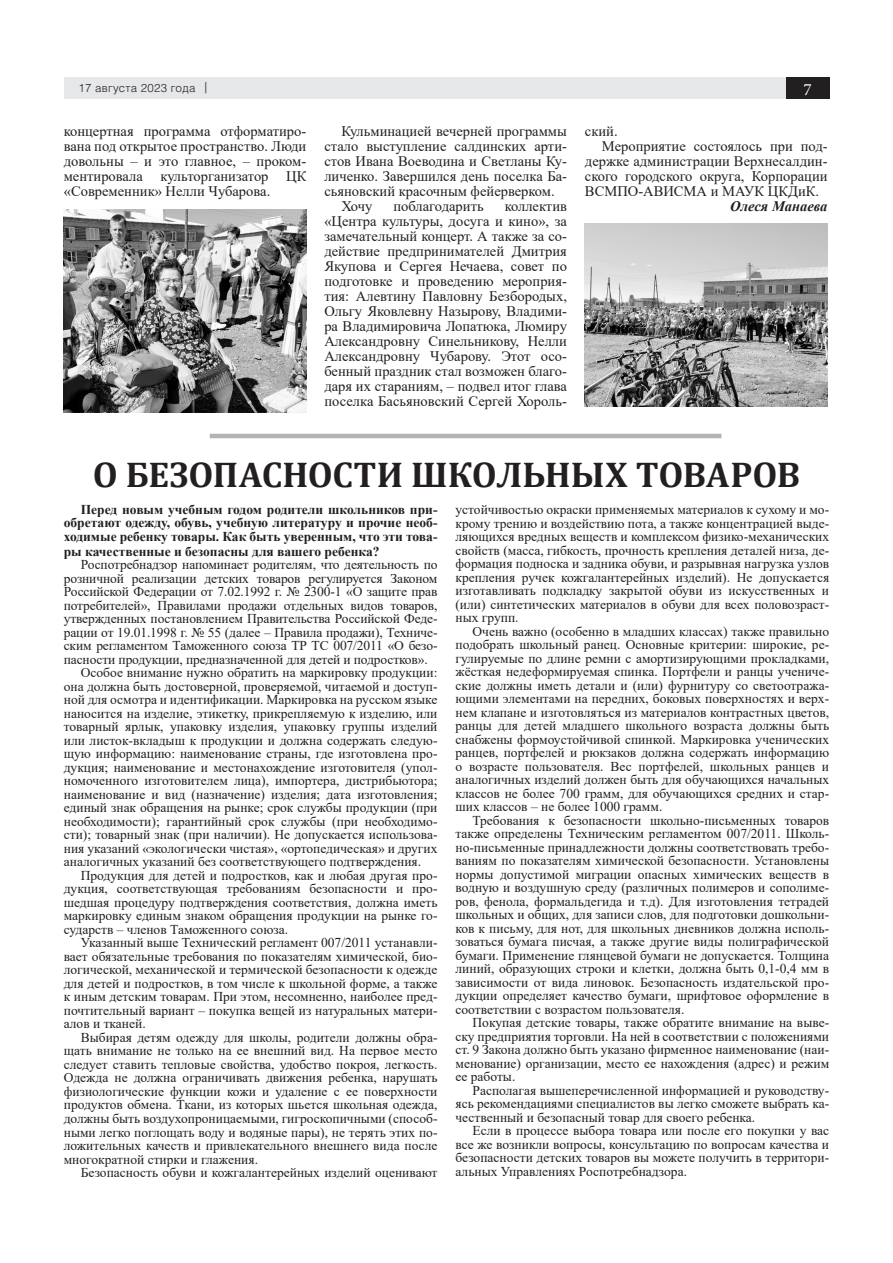
<style>
.page{position:relative;width:893px;height:1263px;background:#fff}
.page>*{position:absolute;margin:0;border:0;box-sizing:border-box;transform-origin:0 0}
.заг_статьи{font:700 36px "Cambria";color:#231f20}
.t1{font:17.25px "Minion Pro";color:#fff}
.t2{font:14.55px/15px "Times New Roman";color:#231f20;text-align:justify}
.t3{font:italic 700 14.55px "Times New Roman";color:#231f20}
.t4{font:13.5px/13.5px "Times New Roman";color:#231f20;text-align:justify}
.t5{font:700 13.5px/13.5px "Times New Roman";color:#231f20;text-align:justify}
.t6{font:300 11.55px "Helios";letter-spacing:.02em;color:#231f20}
.s1{font-family:"Franklin Gothic";font-weight:400;font-size:13.5px;color:#57585a}
</style>
<div class="page">
<div style="left:64px;top:77px;width:722px;height:22px;background:#e6e7e9"></div>
<div style="left:786px;top:77px;width:43px;height:22px;background:#231f20"></div>
<img style="left:584px;top:224px;width:244px;height:182px">
<img style="left:64px;top:210px;width:242px;height:202px">
<hr style="left:210px;top:434px;width:511px;height:4px;background:#b2b3b7">
<p class="t6" style="left:79px;top:81px;width:132px">17 августа 2023 года <span class="s1">|</span></p>
<p class="t1" style="left:803px;top:77px;width:10px">7</p>
<p class="t2" style="left:64px;top:123px;width:244px">концертная программа отформатиро&shy;вана под открытое пространство. Люди довольны – и это главное, – проком&shy;ментировала культорганизатор ЦК «Современник» Нелли Чубарова.</p>
<p class="t2" style="left:324px;top:123px;width:244px;text-indent:17px">Кульминацией вечерней программы стало выступление салдинских арти&shy;стов Ивана Воеводина и Светланы Ку&shy;личенко. Завершился день поселка Ба&shy;сьяновский красочным фейерверком.</p>
<p class="t2" style="left:341px;top:198px;width:33px">Хочу</p>
<p class="t2" style="left:393px;top:198px;width:92px">поблагодарить</p>
<p class="t2" style="left:585px;top:123px;width:34px">ский.</p>
<p class="t2" style="left:585px;top:138px;width:244px;text-indent:17px">Мероприятие состоялось при под&shy;держке администрации Верхнесалдин&shy;ского городского округа, Корпорации ВСМПО-АВИСМА и МАУК ЦКДиК.</p>
<p class="t3" style="left:730px;top:196px;width:99px">Олеся Манаева</p>
<p class="t2" style="left:324px;top:198px;width:244px;text-indent:180px">коллектив «Центра культуры, досуга и кино», за замечательный концерт. А также за со&shy;действие предпринимателей Дмитрия Якупова и Сергея Нечаева, совет по подготовке и проведению мероприя&shy;тия: Алевтину Павловну Безбородых, Ольгу Яковлевну Назырову, Владими&shy;ра Владимировича Лопатюка, Люмиру Александровну Синельникову, Нелли Александровну Чубарову. Этот осо&shy;бенный праздник стал возможен благо&shy;даря их стараниям, – подвел итог глава поселка Басьяновский Сергей Хороль-</p>
<p class="заг_статьи" style="left:93px;top:449px;width:709px">О БЕЗОПАСНОСТИ ШКОЛЬНЫХ ТОВАРОВ</p>
<p class="t5" style="left:64px;top:502px;width:375px;text-indent:17px">Перед новым учебным годом родители школьников при&shy;обретают одежду, обувь, учебную литературу и прочие необ&shy;ходимые ребенку товары. Как быть уверенным, что эти това-</p>
<p class="t5" style="left:64px;top:544px;width:317px">ры качественные и безопасны для вашего ребенка?</p>
<p class="t4" style="left:64px;top:558px;width:375px;text-indent:17px">Роспотребнадзор напоминает родителям, что деятельность по розничной реализации детских товаров регулируется Законом Российской Федерации от 7.02.1992 г. № 2300-1 «О защите прав потребителей», Правилами продажи отдельных видов товаров, утвержденных постановлением Правительства Российской Феде&shy;рации от 19.01.1998 г. № 55 (далее – Правила продажи), Техниче&shy;ским регламентом Таможенного союза ТР ТС 007/2011 «О безо&shy;пасности продукции, предназначенной для детей и подростков».</p>
<p class="t4" style="left:64px;top:666px;width:375px;text-indent:17px">Особое внимание нужно обратить на маркировку продукции: она должна быть достоверной, проверяемой, читаемой и доступ&shy;ной для осмотра и идентификации. Маркировка на русском языке наносится на изделие, этикетку, прикрепляемую к изделию, или товарный ярлык, упаковку изделия, упаковку группы изделий или листок-вкладыш к продукции и должна содержать следую&shy;щую информацию: наименование страны, где изготовлена про&shy;дукция; наименование и местонахождение изготовителя (упол&shy;номоченного изготовителем лица), импортера, дистрибьютора; наименование и вид (назначение) изделия; дата изготовления; единый знак обращения на рынке; срок службы продукции (при необходимости); гарантийный срок службы (при необходимо&shy;сти); товарный знак (при наличии). Не допускается использова&shy;ния указаний «экологически чистая», «ортопедическая» и других аналогичных указаний без соответствующего подтверждения.</p>
<p class="t4" style="left:64px;top:868px;width:375px;text-indent:17px">Продукция для детей и подростков, как и любая другая про&shy;дукция, соответствующая требованиям безопасности и про&shy;шедшая процедуру подтверждения соответствия, должна иметь маркировку единым знаком обращения продукции на рынке го&shy;сударств – членов Таможенного союза.</p>
<p class="t4" style="left:64px;top:936px;width:375px;text-indent:17px">Указанный выше Технический регламент 007/2011 устанавли&shy;вает обязательные требования по показателям химической, био&shy;логической, механической и термической безопасности к одежде для детей и подростков, в том числе к школьной форме, а также к иным детским товарам. При этом, несомненно, наиболее пред&shy;почтительный вариант – покупка вещей из натуральных матери&shy;алов и тканей.</p>
<p class="t4" style="left:64px;top:1030px;width:375px;text-indent:17px">Выбирая детям одежду для школы, родители должны обра&shy;щать внимание не только на ее внешний вид. На первое место следует ставить тепловые свойства, удобство покроя, легкость.<br>Одежда не должна ограничивать движения ребенка, нарушать физиологические функции кожи и удаление с ее поверхности продуктов обмена. Ткани, из которых шьется школьная одежда, должны быть воздухопроницаемыми, гигроскопичными (способ&shy;ными легко поглощать воду и водяные пары), не терять этих по&shy;ложительных качеств и привлекательного внешнего вида после многократной стирки и глажения.</p>
<p class="t4" style="left:81px;top:1165px;width:358px">Безопасность обуви и кожгалантерейных изделий оценивают</p>
<p class="t4" style="left:455px;top:502px;width:375px">устойчивостью окраски применяемых материалов к сухому и мо&shy;крому трению и воздействию пота, а также концентрацией выде&shy;ляющихся вредных веществ и комплексом физико-механических свойств (масса, гибкость, прочность крепления деталей низа, де&shy;формация подноска и задника обуви, и разрывная нагрузка узлов крепления ручек кожгалантерейных изделий). Не допускается изготавливать подкладку закрытой обуви из искусственных и (или) синтетических материалов в обуви для всех половозраст&shy;ных групп.</p>
<p class="t4" style="left:455px;top:624px;width:375px;text-indent:17px">Очень важно (особенно в младших классах) также правильно подобрать школьный ранец. Основные критерии: широкие, ре&shy;гулируемые по длине ремни с амортизирующими прокладками, жёсткая недеформируемая спинка. Портфели и ранцы учениче&shy;ские должны иметь детали и (или) фурнитуру со светоотража&shy;ющими элементами на передних, боковых поверхностях и верх&shy;нем клапане и изготовляться из материалов контрастных цветов, ранцы для детей младшего школьного возраста должны быть снабжены формоустойчивой спинкой. Маркировка ученических ранцев, портфелей и рюкзаков должна содержать информацию о возрасте пользователя. Вес портфелей, школьных ранцев и аналогичных изделий должен быть для обучающихся начальных классов не более 700 грамм, для обучающихся средних и стар&shy;ших классов – не более 1000 грамм.</p>
<p class="t4" style="left:455px;top:813px;width:375px;text-indent:17px">Требования к безопасности школьно-письменных товаров также определены Техническим регламентом 007/2011. Школь&shy;но-письменные принадлежности должны соответствовать требо&shy;ваниям по показателям химической безопасности. Установлены нормы допустимой миграции опасных химических веществ в водную и воздушную среду (различных полимеров и сополиме&shy;ров, фенола, формальдегида и т.д). Для изготовления тетрадей школьных и общих, для записи слов, для подготовки дошкольни&shy;ков к письму, для нот, для школьных дневников должна исполь&shy;зоваться бумага писчая, а также другие виды полиграфической бумаги. Применение глянцевой бумаги не допускается. Толщина линий, образующих строки и клетки, должна быть 0,1-0,4 мм в зависимости от вида линовок. Безопасность издательской про&shy;дукции определяет качество бумаги, шрифтовое оформление в соответствии с возрастом пользователя.</p>
<p class="t4" style="left:455px;top:1015px;width:375px;text-indent:17px">Покупая детские товары, также обратите внимание на выве&shy;ску предприятия торговли. На ней в соответствии с положениями ст. 9 Закона должно быть указано фирменное наименование (наи&shy;менование) организации, место ее нахождения (адрес) и режим ее работы.</p>
<p class="t4" style="left:455px;top:1083px;width:375px;text-indent:17px">Располагая вышеперечисленной информацией и руководству&shy;ясь рекомендациями специалистов вы легко сможете выбрать ка&shy;чественный и безопасный товар для своего ребенка.</p>
<p class="t4" style="left:455px;top:1123px;width:375px;text-indent:17px">Если в процессе выбора товара или после его покупки у вас все же возникли вопросы, консультацию по вопросам качества и безопасности детских товаров вы можете получить в территори&shy;альных Управлениях Роспотребнадзора.</p>
</div>
